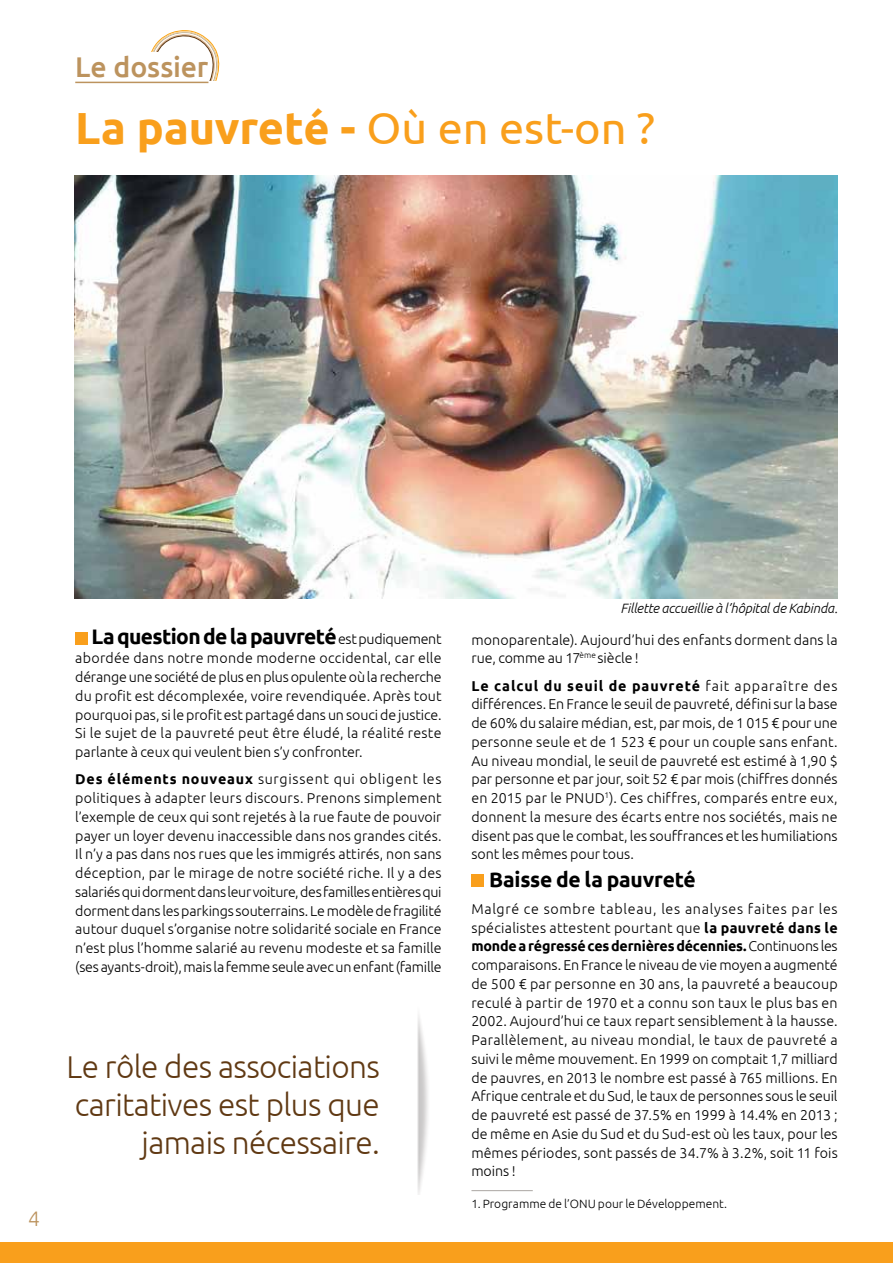
<style>
.page{position:relative;width:893px;height:1263px;background:#fff}
.page>*{position:absolute;margin:0;border:0;box-sizing:border-box;transform-origin:0 0}
.t1{font:700 45px "Ubuntu";color:#f99f1c}
.t2{font:300 31.5px/37.8px "Ubuntu";letter-spacing:-.02em;color:#603913;text-align:right}
.t3{font:500 28.5px "Ubuntu";letter-spacing:-.005em;color:#bc935e}
.t4{font:700 21px "Ubuntu";letter-spacing:-.02em;color:#000}
.t5{font:300 21px "Ubuntu";color:#bc935e}
.t6{font:300 14.25px/18.8px "Ubuntu";color:#000;text-align:justify}
.t7{font:italic 300 13.5px "Ubuntu";letter-spacing:-.01em;color:#000}
.t8{font:300 12px "Ubuntu";letter-spacing:.005em;color:#000}
.s1{font-weight:400}
.s2{font-weight:300;font-size:14.25px}
.s3{font-weight:700}
</style>
<div class="page">
<div style="left:0;top:1242px;width:893px;height:21px;background:#f99f1c"></div>
<hr style="left:75px;top:82px;width:133px;height:1px;background:#bc935e">
<div style="left:75px;top:632px;width:13px;height:12px;background:#f99f1c"></div>
<div style="left:471px;top:874px;width:13px;height:12px;background:#f99f1c"></div>
<svg style="left:150px;top:30px;width:70px;height:54px"></svg>
<img style="left:74px;top:176px;width:764px;height:422px">
<hr style="left:471px;top:1190px;width:62px;height:1px;background:#aaa6a2">
<img style="left:417px;top:1015px;width:11px;height:180px">
<h3 class="t3" style="left:75px;top:49px;width:135px">Le dossier</h3>
<h1 class="t1" style="left:75px;top:101px;width:581px">La pauvreté - <span class="s1">Où en est-on ?</span></h1>
<h3 class="t5" style="left:28px;top:1206px;width:13px">4</h3>
<h3 class="t4" style="left:91px;top:624px;width:352px">La question de la pauvreté <span class="s2">est pudiquement</span></h3>
<p class="t6" style="left:75px;top:648px;width:368px">abordée dans notre monde moderne occidental, car elle dérange une société de plus en plus opulente où la recherche du profit est décomplexée, voire revendiquée. Après tout pourquoi pas, si le profit est partagé dans un souci de justice.<br>Si le sujet de la pauvreté peut être éludé, la réalité reste parlante à ceux qui veulent bien s’y confronter.</p>
<p class="t6" style="left:75px;top:769px;width:368px"><span class="s3">Des éléments nouveaux</span> surgissent qui obligent les politiques à adapter leurs discours. Prenons simplement l’exemple de ceux qui sont rejetés à la rue faute de pouvoir payer un loyer devenu inaccessible dans nos grandes cités.<br>Il n’y a pas dans nos rues que les immigrés attirés, non sans déception, par le mirage de notre société riche. Il y a des salariés qui dorment dans leur voiture, des familles entières qui dorment dans les parkings souterrains. Le modèle de fragilité autour duquel s’organise notre solidarité sociale en France n’est plus l’homme salarié au revenu modeste et sa famille (ses ayants-droit), mais la femme seule avec un enfant (famille</p>
<h2 class="t2" style="left:66px;top:1047px;width:315px">Le rôle des associations caritatives est plus que jamais nécessaire.</h2>
<p class="t7" style="left:620px;top:600px;width:219px">Fillette accueillie à l’hôpital de Kabinda.</p>
<p class="t6" style="left:471px;top:630px;width:368px">monoparentale). Aujourd’hui des enfants dorment dans la rue, comme au 17<sup>ème</sup> siècle !</p>
<p class="t6" style="left:471px;top:676px;width:368px"><span class="s3">Le calcul du seuil de pauvreté</span> fait apparaître des différences. En France le seuil de pauvreté, défini sur la base de 60% du salaire médian, est, par mois, de 1 015 € pour une personne seule et de 1 523 € pour un couple sans enfant.<br>Au niveau mondial, le seuil de pauvreté est estimé à 1,90 $ par personne et par jour, soit 52 € par mois (chiffres donnés en 2015 par le PNUD<sup>1</sup>). Ces chiffres, comparés entre eux, donnent la mesure des écarts entre nos sociétés, mais ne disent pas que le combat, les souffrances et les humiliations sont les mêmes pour tous.</p>
<h3 class="t4" style="left:489px;top:866px;width:208px">Baisse de la pauvreté</h3>
<p class="t6" style="left:471px;top:899px;width:368px">Malgré ce sombre tableau, les analyses faites par les spécialistes attestent pourtant que <span class="s3">la pauvreté dans le monde a régressé ces dernières décennies.</span>Continuons les comparaisons. En France le niveau de vie moyen a augmenté de 500 € par personne en 30 ans, la pauvreté a beaucoup reculé à partir de 1970 et a connu son taux le plus bas en 2002. Aujourd’hui ce taux repart sensiblement à la hausse.<br>Parallèlement, au niveau mondial, le taux de pauvreté a suivi le même mouvement. En 1999 on comptait 1,7 milliard de pauvres, en 2013 le nombre est passé à 765 millions. En Afrique centrale et du Sud, le taux de personnes sous le seuil de pauvreté est passé de 37.5% en 1999 à 14.4% en 2013 ; de même en Asie du Sud et du Sud-est où les taux, pour les mêmes périodes, sont passés de 34.7% à 3.2%, soit 11 fois moins !</p>
<p class="t8" style="left:471px;top:1196px;width:257px">1. Programme de l’ONU pour le Développement.</p>
</div>
